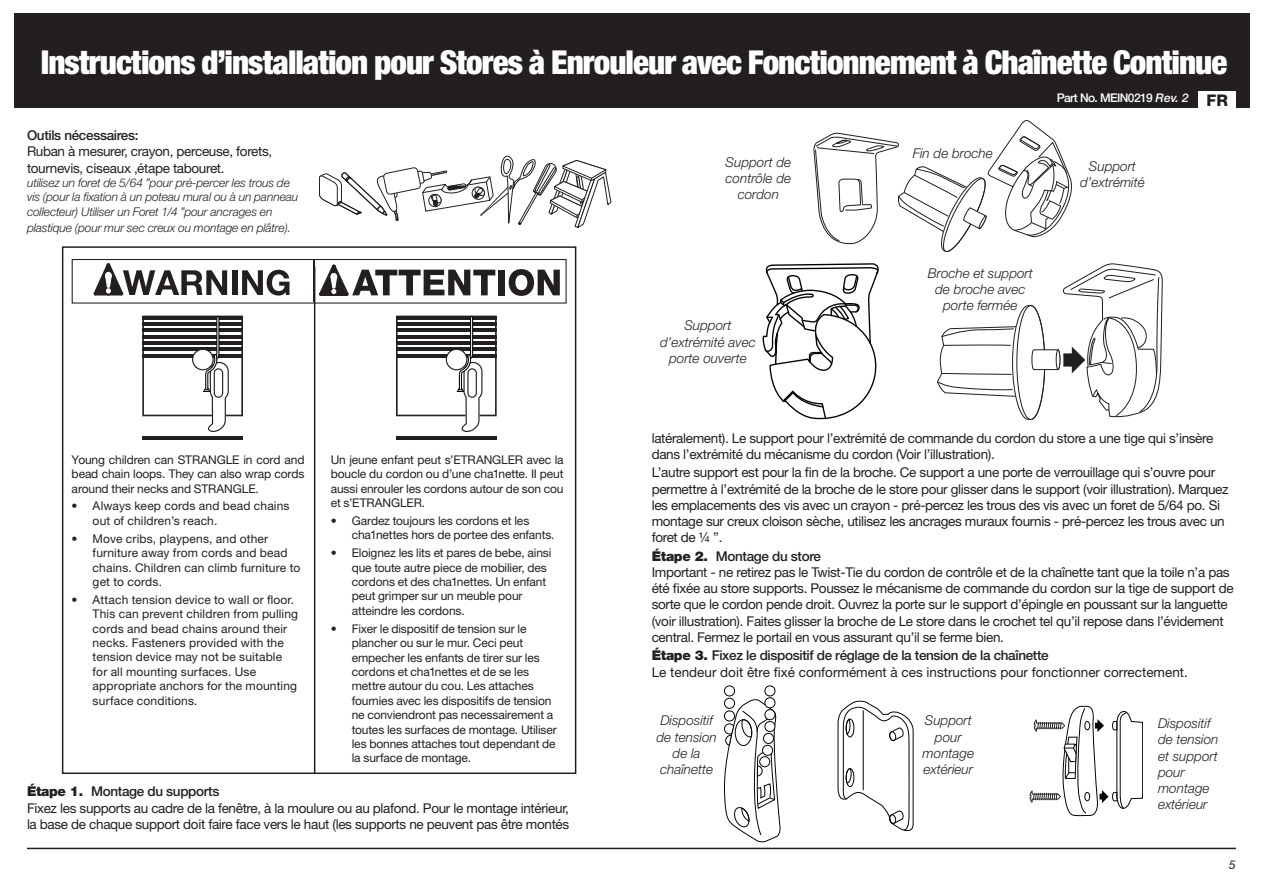
<style>
.page{position:relative;width:1263px;height:893px;background:#fff}
.page>*{position:absolute;margin:0;border:0;box-sizing:border-box;transform-origin:0 0}
.t1{font:900 condensed 33px "Helvetica Neue";letter-spacing:-.03em;color:#fff}
.t2{font:800 16.05px "Helvetica Neue LT Std";color:#231f20}
.t3{font:13.5px/16.2px "Helvetica Neue";letter-spacing:-.025em;color:#231f20}
.t4{font:italic 300 13.5px/16.2px "Helvetica Neue";color:#231f20;text-align:center}
.t5{font:13.5px/16.2px "Helvetica Neue";color:#231f20}
.t6{font:500 13.5px "Helvetica Neue";letter-spacing:-.025em;color:#231f20}
.t7{font:12px/14.4px "Helvetica Neue";letter-spacing:-.01em;color:#231f20}
.t8{font:12px/14.4px "Helvetica Neue";letter-spacing:.015em;color:#231f20}
.t9{font:italic 300 12px/14.4px "Helvetica Neue";letter-spacing:-.01em;color:#231f20}
.t10{font:500 12px "Helvetica Neue LT Std";letter-spacing:-.05em;color:#fff}
.t11{font:italic 12px "Helvetica Neue";color:#231f20}
.s1{font-style:italic}
.s2{font-weight:900}
.s3{font-weight:500}
</style>
<div class="page">
<div style="left:14px;top:14px;width:1235px;height:94px;background:#231f20"></div>
<hr style="left:27px;top:848px;width:1209px;height:1px;background:#231f20">
<svg style="left:937px;top:263px;width:226px;height:157px"></svg>
<div style="left:724px;top:685px;width:11px;height:11px;border:1px solid #040503;border-radius:50%"></div>
<div style="left:764px;top:685px;width:11px;height:11px;border:1px solid #040503;border-radius:50%"></div>
<div style="left:764px;top:697px;width:11px;height:11px;border:1px solid #040503;border-radius:50%"></div>
<svg style="left:724px;top:698px;width:57px;height:144px"></svg>
<svg style="left:837px;top:700px;width:77px;height:131px"></svg>
<svg style="left:1029px;top:706px;width:114px;height:111px"></svg>
<svg style="left:763px;top:264px;width:116px;height:155px"></svg>
<div style="left:72px;top:259px;width:495px;height:45px;border:1px solid #231f20"></div>
<svg style="left:94px;top:263px;width:133px;height:32px"></svg>
<div style="left:232px;top:270px;width:5px;height:25px;background:#231f20"></div>
<svg style="left:242px;top:270px;width:47px;height:26px"></svg>
<hr style="left:313px;top:260px;width:2px;height:42px;background:#231f20">
<hr style="left:396px;top:436px;width:101px;height:4px;background:#231f20">
<svg style="left:396px;top:315px;width:101px;height:117px"></svg>
<hr style="left:142px;top:436px;width:101px;height:4px;background:#231f20">
<svg style="left:142px;top:315px;width:101px;height:117px"></svg>
<svg style="left:315px;top:264px;width:180px;height:31px"></svg>
<div style="left:498px;top:270px;width:7px;height:25px;background:#231f20"></div>
<svg style="left:509px;top:269px;width:51px;height:27px"></svg>
<div style="left:62px;top:246px;width:514px;height:528px;border:2px solid #231f20"></div>
<hr style="left:314px;top:267px;width:1px;height:506px;background:#231f20">
<svg style="left:813px;top:120px;width:259px;height:132px"></svg>
<svg style="left:319px;top:156px;width:292px;height:72px"></svg>
<div style="left:1198px;top:92px;width:38px;height:16px;background:#fff"></div>
<h1 class="t1" style="left:41px;top:42px;width:1188px">Instructions d’installation pour Stores à Enrouleur avec Fonctionnement à Chaînette Continue</h1>
<p class="t2" style="left:1206px;top:90px;width:23px">FR</p>
<p class="t10" style="left:1057px;top:90px;width:134px">Part No. MEIN0219 <span class="s1">Rev. 2</span></p>
<p class="t6" style="left:27px;top:127px;width:113px">Outils nécessaires:</p>
<p class="t3" style="left:27px;top:143px;width:247px">Ruban à mesurer, crayon, perceuse, forets, tournevis, ciseaux ,étape tabouret.</p>
<p class="t9" style="left:27px;top:175px;width:273px">utilisez un foret de 5/64 ”pour pré-percer les trous de vis (pour la fixation à un poteau mural ou à un panneau collecteur) Utiliser un Foret 1/4 ”pour ancrages en</p>
<p class="t9" style="left:27px;top:220px;width:266px">plastique (pour mur sec creux ou montage en plâtre).</p>
<p class="t7" style="left:72px;top:452px;width:234px;text-align:justify">Young children can STRANGLE in cord and bead chain loops. They can also wrap cords around their necks and STRANGLE.</p>
<p class="t8" style="left:93px;top:499px;width:198px;text-indent:-21px">• Always keep cords and bead chains out of children’s reach.</p>
<p class="t8" style="left:93px;top:531px;width:209px;text-indent:-21px">• Move cribs, playpens, and other furniture away from cords and bead chains. Children can climb furniture to get to cords.</p>
<p class="t8" style="left:93px;top:592px;width:207px;text-indent:-21px">• Attach tension device to wall or floor.<br>This can prevent children from pulling cords and bead chains around their necks. Fasteners provided with the tension device may not be suitable for all mounting surfaces. Use appropriate anchors for the mounting surface conditions.</p>
<p class="t7" style="left:331px;top:452px;width:234px;text-align:justify">Un jeune enfant peut s’ETRANGLER avec la boucle du cordon ou d’une cha1nette. II peut aussi enrouler les cordons autour de son cou et s’ETRANGLER.</p>
<p class="t7" style="left:352px;top:513px;width:204px;text-indent:-21px">• Gardez toujours les cordons et les cha1nettes hors de portee des enfants.</p>
<p class="t7" style="left:352px;top:546px;width:201px;text-indent:-21px">• Eloignez les lits et pares de bebe, ainsi que toute autre piece de mobilier, des cordons et des cha1nettes. Un enfant peut grimper sur un meuble pour atteindre les cordons.</p>
<p class="t7" style="left:352px;top:621px;width:206px;text-indent:-21px">• Fixer le dispositif de tension sur le plancher ou sur le mur. Ceci peut empecher les enfants de tirer sur les cordons et cha1nettes et de se les mettre autour du cou. Les attaches fournies avec les dispositifs de tension ne conviendront pas necessairement a toutes les surfaces de montage. Utiliser les bonnes attaches tout dependant de la surface de montage.</p>
<p class="t3" style="left:27px;top:783px;width:544px"><span class="s2">Étape 1.</span> <span class="s3">Montage du supports<br></span>Fixez les supports au cadre de la fenêtre, à la moulure ou au plafond. Pour le montage intérieur, la base de chaque support doit faire face vers le haut (les supports ne peuvent pas être montés</p>
<p class="t4" style="left:913px;top:145px;width:82px">Fin de broche</p>
<p class="t4" style="left:726px;top:153px;width:67px">Support de contrôle de cordon</p>
<p class="t4" style="left:1080px;top:158px;width:66px">Support d’extrémité</p>
<p class="t4" style="left:660px;top:317px;width:97px">Support d’extrémité avec porte ouverte</p>
<p class="t4" style="left:928px;top:265px;width:107px">Broche et support de broche avec porte fermée</p>
<p class="t3" style="left:652px;top:429px;width:563px">latéralement). Le support pour l’extrémité de commande du cordon du store a une tige qui s’insère dans l’extrémité du mécanisme du cordon (Voir l’illustration).</p>
<p class="t3" style="left:652px;top:464px;width:578px">L’autre support est pour la fin de la broche. Ce support a une porte de verrouillage qui s’ouvre pour permettre à l’extrémité de la broche de le store pour glisser dans le support (voir illustration). Marquez les emplacements des vis avec un crayon - pré-percez les trous des vis avec un foret de 5/64 po. Si montage sur creux cloison sèche, utilisez les ancrages muraux fournis - pré-percez les trous avec un foret de ¼ ”.</p>
<p class="t3" style="left:652px;top:548px;width:583px"><span class="s2">Étape 2.</span> <span class="s3">Montage du store<br></span>Important - ne retirez pas le Twist-Tie du cordon de contrôle et de la chaînette tant que la toile n’a pas été fixée au store supports. Poussez le mécanisme de commande du cordon sur la tige de support de sorte que le cordon pende droit. Ouvrez la porte sur le support d’épingle en poussant sur la languette (voir illustration). Faites glisser la broche de Le store dans le crochet tel qu’il repose dans l’évidement central. Fermez le portail en vous assurant qu’il se ferme bien.</p>
<p class="t5" style="left:652px;top:647px;width:538px"><span class="s2">Étape 3.</span> <span class="s3">Fixez le dispositif de réglage de la tension de la chaînette<br></span>Le tendeur doit être fixé conformément à ces instructions pour fonctionner correctement.</p>
<p class="t4" style="left:656px;top:712px;width:62px">Dispositif de tension de la chaînette</p>
<p class="t4" style="left:1158px;top:715px;width:62px;text-align:left">Dispositif de tension et support pour montage extérieur</p>
<p class="t4" style="left:922px;top:712px;width:53px">Support pour montage extérieur</p>
<p class="t11" style="left:1229px;top:857px;width:8px">5</p>
</div>
